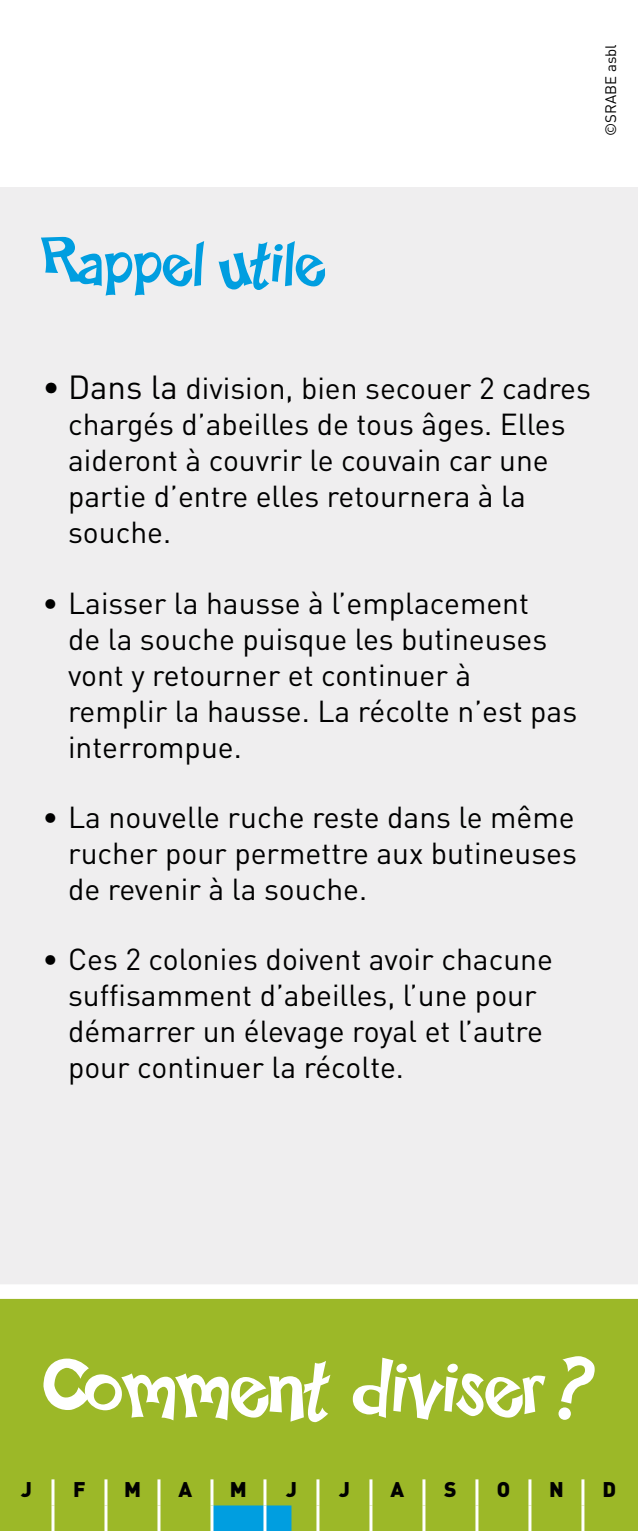
<style>
.page{position:relative;width:638px;height:1531px;background:#fff}
.page>*{position:absolute;margin:0;border:0;box-sizing:border-box;transform-origin:0 0}
.t1{font:84px "Happy Sans";color:#fff}
.t2{font:66px "Happy Sans";color:#009ee0}
.t3{font:30px/36px "DIN";color:#000}
.t4{font:900 21px "DIN";color:#000}
.t5{font:15px "DIN";color:#000}
.s1{font-size:33px}
</style>
<div class="page">
<div style="left:0;top:187px;width:638px;height:1112px;background:#efeeef"></div>
<div style="left:0;top:1284px;width:638px;height:247px;background:#9cb828"></div>
<div style="left:213px;top:1505px;width:78px;height:26px;background:#009ee0"></div>
<hr style="left:51px;top:1479px;width:3px;height:26px;background:#fff">
<hr style="left:104px;top:1479px;width:3px;height:26px;background:#fff">
<hr style="left:157px;top:1479px;width:3px;height:26px;background:#fff">
<hr style="left:210px;top:1479px;width:3px;height:26px;background:#fff">
<hr style="left:263px;top:1479px;width:3px;height:26px;background:#fff">
<hr style="left:316px;top:1479px;width:3px;height:26px;background:#fff">
<hr style="left:369px;top:1479px;width:3px;height:26px;background:#fff">
<hr style="left:422px;top:1479px;width:3px;height:26px;background:#fff">
<hr style="left:475px;top:1479px;width:3px;height:26px;background:#fff">
<hr style="left:528px;top:1479px;width:3px;height:26px;background:#fff">
<hr style="left:581px;top:1479px;width:3px;height:26px;background:#fff">
<hr style="left:51px;top:1505px;width:3px;height:26px;background:#fff">
<hr style="left:104px;top:1505px;width:3px;height:26px;background:#fff">
<hr style="left:157px;top:1505px;width:3px;height:26px;background:#fff">
<hr style="left:210px;top:1505px;width:3px;height:26px;background:#fff">
<hr style="left:263px;top:1505px;width:3px;height:26px;background:#fff">
<hr style="left:316px;top:1505px;width:3px;height:26px;background:#fff">
<hr style="left:369px;top:1505px;width:3px;height:26px;background:#fff">
<hr style="left:422px;top:1505px;width:3px;height:26px;background:#fff">
<hr style="left:475px;top:1505px;width:3px;height:26px;background:#fff">
<hr style="left:528px;top:1505px;width:3px;height:26px;background:#fff">
<hr style="left:581px;top:1505px;width:3px;height:26px;background:#fff">
<p class="t5" style="left:601px;top:136px;width:93px;rotate:-90deg">©SRABE asbl</p>
<h2 class="t2" style="left:43px;top:225px;width:283px">Rappel utile</h2>
<p class="t3" style="left:68px;top:370px;width:524px;text-indent:-26px"><span class="s1">• Dans la</span> division, bien secouer 2 cadres chargés d’abeilles de tous âges. Elles aideront à couvrir le couvain car une partie d’entre elles retournera à la souche.</p>
<p class="t3" style="left:68px;top:584px;width:511px;text-indent:-26px">• Laisser la hausse à l’emplacement<br>de la souche puisque les butineuses vont y retourner et continuer à remplir la hausse. La récolte n’est pas interrompue.</p>
<p class="t3" style="left:68px;top:798px;width:510px;text-align:justify;text-indent:-26px">• La nouvelle ruche reste dans le même rucher pour permettre aux butineuses de revenir à la souche.</p>
<p class="t3" style="left:68px;top:940px;width:486px;text-indent:-26px">• Ces 2 colonies doivent avoir chacune suffisamment d’abeilles, l’une pour démarrer un élevage royal et l’autre pour continuer la récolte.</p>
<h1 class="t1" style="left:44px;top:1339px;width:552px">Comment diviser ?</h1>
<p class="t4" style="left:21px;top:1475px;width:12px">J</p>
<p class="t4" style="left:73px;top:1475px;width:14px">F</p>
<p class="t4" style="left:124px;top:1475px;width:18px">M</p>
<p class="t4" style="left:179px;top:1475px;width:15px">A</p>
<p class="t4" style="left:230px;top:1475px;width:18px">M</p>
<p class="t4" style="left:286px;top:1475px;width:12px">J</p>
<p class="t4" style="left:339px;top:1475px;width:12px">J</p>
<p class="t4" style="left:390px;top:1475px;width:15px">A</p>
<p class="t4" style="left:444px;top:1475px;width:14px">S</p>
<p class="t4" style="left:497px;top:1475px;width:15px">O</p>
<p class="t4" style="left:549px;top:1475px;width:16px">N</p>
<p class="t4" style="left:602px;top:1475px;width:15px">D</p>
</div>
